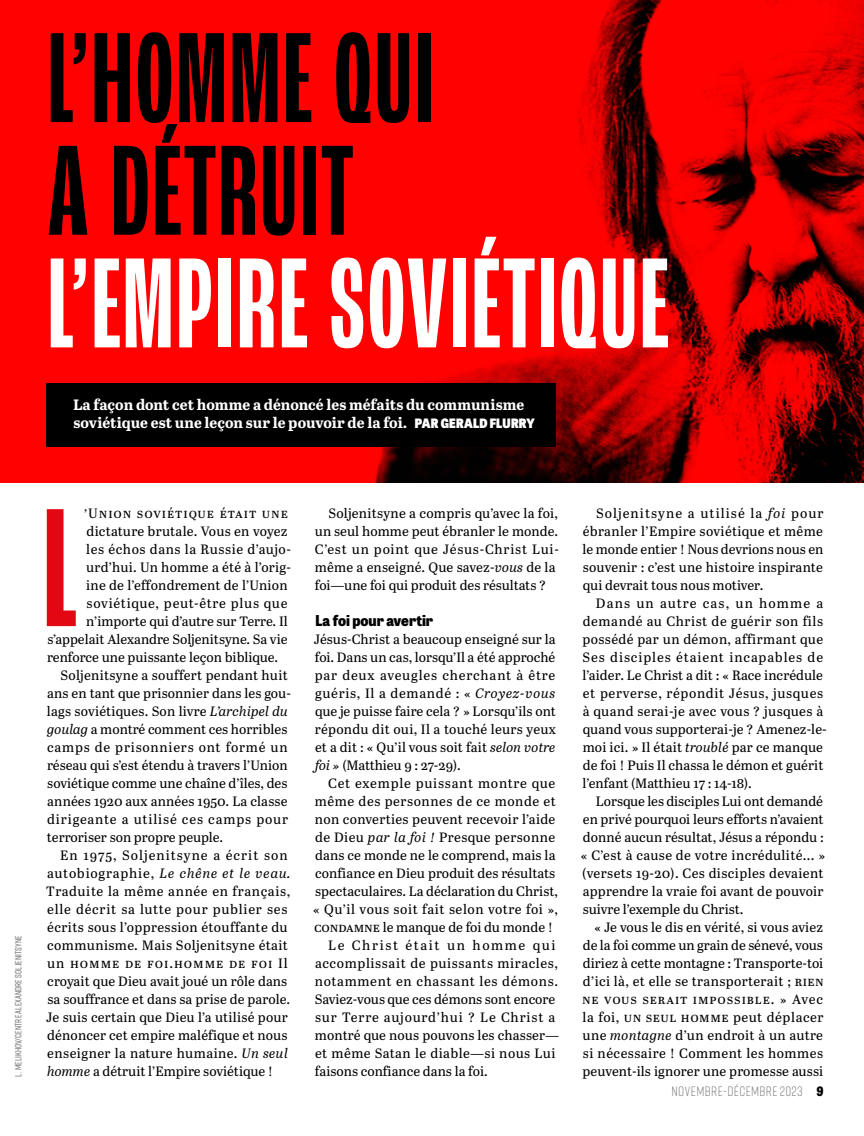
<style>
.page{position:relative;width:864px;height:1136px;background:#fff}
.page>*{position:absolute;margin:0;border:0;box-sizing:border-box;transform-origin:0 0}
.t1{font:500 extra-condensed 177.6px "Roc Grotesk";color:#e30613}
.t2{font:500 extra-condensed 135px/112.6px "Roc Grotesk";letter-spacing:.005em;color:#000}
.t3{font:500 extra-condensed 135px "Roc Grotesk";letter-spacing:.005em;color:#fff}
.t4{font:700 15px/18px "Abril Text";letter-spacing:-.005em;color:#fff}
.t5{font:800 15px "Tablet Gothic Narrow";color:#000}
.t6{font:13.5px/18px "Abril Text";letter-spacing:.02em;color:#000;text-align:justify}
.t7{font:13.5px/18px "Abril Text";letter-spacing:-.005em;color:#000}
.t8{font:13.5px "Abril Text";letter-spacing:.07em;color:#000}
.t9{font:italic 13.5px "Abril Text";letter-spacing:.06em;color:#000}
.t10{font:13.5px "Abril Text";color:#000}
.t11{font:300 13.5px "Rift Soft";letter-spacing:.03em;color:#706f6f}
.t12{font:500 9px "Rift Soft";letter-spacing:.01em;color:#706f6f}
.s1{font-family:"Tablet Gothic Narrow";font-weight:800;font-size:12.9px}
.s2{font-style:italic}
.s3{font-style:normal}
.s4{font-family:"Tablet Gothic Narrow";font-weight:800;font-size:12.9px;color:#000}
</style>
<div class="page">
<img style="left:1px;top:0;width:862px;height:482px">
<div style="left:47px;top:383px;width:508px;height:63px;background:#000"></div>
<h2 class="t2" style="left:47px;top:22px;width:389px">L’HOMME QUI<br>A DÉTRUIT</h2>
<h2 class="t3" style="left:47px;top:227px;width:623px">L’EMPIRE SOVIÉTIQUE</h2>
<p class="t4" style="left:73px;top:395px;width:462px">La façon dont cet homme a dénoncé les méfaits du communisme soviétique est une leçon sur le pouvoir de la foi. <span class="s1">PAR GERALD FLURRY</span></p>
<p class="t12" style="left:12px;top:1076px;width:142px;rotate:-90deg">L. MELIKHOV/CENTRE ALEXANDRE SOLJENITSYNE</p>
<h1 class="t1" style="left:42px;top:468px;width:37px">L</h1>
<p class="t8" style="left:84px;top:503px;width:205px">’Union soviétique était une</p>
<p class="t6" style="left:87px;top:521px;width:202px">dictature brutale. Vous en voyez</p>
<p class="t6" style="left:86px;top:539px;width:206px">les échos dans la Russie d’aujo-</p>
<p class="t6" style="left:86px;top:557px;width:206px">urd’hui. Un homme a été à l’orig-</p>
<p class="t6" style="left:86px;top:575px;width:203px">ine de l’effondrement de l’Union</p>
<p class="t6" style="left:87px;top:593px;width:202px">soviétique, peut-être plus que</p>
<p class="t6" style="left:86px;top:611px;width:203px">n’importe qui d’autre sur Terre. Il</p>
<p class="t7" style="left:47px;top:629px;width:241px">s’appelait Alexandre Soljenitsyne. Sa vie</p>
<p class="t6" style="left:47px;top:647px;width:232px">renforce une puissante leçon biblique.</p>
<p class="t6" style="left:60px;top:665px;width:229px">Soljenitsyne a souffert pendant huit</p>
<p class="t6" style="left:47px;top:683px;width:245px">ans en tant que prisonnier dans les gou-</p>
<p class="t6" style="left:47px;top:701px;width:242px">lags soviétiques. Son livre <span class="s2">L’archipel du</span></p>
<p class="t6" style="left:47px;top:719px;width:241px"><span class="s2">goulag</span> a montré comment ces horribles</p>
<p class="t6" style="left:47px;top:737px;width:242px">camps de prisonniers ont formé un</p>
<p class="t6" style="left:47px;top:755px;width:242px">réseau qui s’est étendu à travers l’Union</p>
<p class="t6" style="left:47px;top:773px;width:241px">soviétique comme une chaîne d’îles, des</p>
<p class="t6" style="left:47px;top:791px;width:241px">années 1920 aux années 1950. La classe</p>
<p class="t6" style="left:47px;top:809px;width:242px">dirigeante a utilisé ces camps pour</p>
<p class="t6" style="left:47px;top:827px;width:178px">terroriser son propre peuple.</p>
<p class="t8" style="left:60px;top:845px;width:229px">En 1975, Soljenitsyne a écrit son</p>
<p class="t9" style="left:47px;top:863px;width:245px"><span class="s3">autobiographie,</span> Le chêne et le veau.</p>
<p class="t6" style="left:46px;top:881px;width:245px">Traduite la même année en français,</p>
<p class="t6" style="left:47px;top:899px;width:241px">elle décrit sa lutte pour publier ses</p>
<p class="t6" style="left:47px;top:917px;width:242px">écrits sous l’oppression étouffante du</p>
<p class="t6" style="left:47px;top:935px;width:242px">communisme. Mais Soljenitsyne était</p>
<p class="t8" style="left:47px;top:953px;width:242px">un homme de foi.homme de foi Il</p>
<p class="t6" style="left:47px;top:971px;width:241px">croyait que Dieu avait joué un rôle dans</p>
<p class="t6" style="left:47px;top:989px;width:244px">sa souffrance et dans sa prise de parole.</p>
<p class="t6" style="left:46px;top:1007px;width:243px">Je suis certain que Dieu l’a utilisé pour</p>
<p class="t6" style="left:47px;top:1025px;width:242px">dénoncer cet empire maléfique et nous</p>
<p class="t6" style="left:47px;top:1043px;width:242px">enseigner la nature humaine. <span class="s2">Un seul</span></p>
<p class="t6" style="left:47px;top:1061px;width:227px"><span class="s2">homme</span> a détruit l’Empire soviétique !</p>
<p class="t6" style="left:314px;top:503px;width:246px;text-align:left;text-indent:14px">Soljenitsyne a compris qu’avec la foi, un seul homme peut ébranler le monde.<br>C’est un point que Jésus-Christ Lui&shy;même a enseigné. Que savez-<span class="s2">vous</span> de la foi—une foi qui produit des résultats ?</p>
<p class="t5" style="left:315px;top:609px;width:120px">La foi pour avertir</p>
<p class="t6" style="left:314px;top:629px;width:243px">Jésus-Christ a beaucoup enseigné sur la foi. Dans un cas, lorsqu’Il a été approché par deux aveugles cherchant à être guéris, Il a demandé : « <span class="s2">Croyez-vous </span>que je puisse faire cela ? » Lorsqu’ils ont répondu dit oui, Il a touché leurs yeux et a dit : « Qu’il vous soit fait <span class="s2">selon votre foi »</span> (Matthieu 9 : 27-29).</p>
<p class="t6" style="left:328px;top:773px;width:228px">Cet exemple puissant montre que</p>
<p class="t6" style="left:315px;top:791px;width:242px">même des personnes de ce monde et</p>
<p class="t6" style="left:315px;top:809px;width:242px">non converties peuvent recevoir l’aide</p>
<p class="t6" style="left:315px;top:827px;width:241px">de Dieu <span class="s2">par la foi !</span> Presque personne</p>
<p class="t6" style="left:315px;top:845px;width:242px">dans ce monde ne le comprend, mais la</p>
<p class="t6" style="left:315px;top:863px;width:241px">confiance en Dieu produit des résultats</p>
<p class="t6" style="left:315px;top:881px;width:244px">spectaculaires. La déclaration du Christ,</p>
<p class="t6" style="left:313px;top:899px;width:246px">« Qu’il vous soit fait selon votre foi »,</p>
<p class="t10" style="left:314px;top:917px;width:240px">condamne le manque de foi du monde !</p>
<p class="t6" style="left:328px;top:935px;width:229px">Le Christ était un homme qui</p>
<p class="t6" style="left:315px;top:953px;width:244px">accomplissait de puissants miracles,</p>
<p class="t6" style="left:315px;top:971px;width:245px">notamment en chassant les démons.</p>
<p class="t6" style="left:315px;top:989px;width:242px">Saviez-vous que ces démons sont encore</p>
<p class="t6" style="left:315px;top:1007px;width:242px">sur Terre aujourd’hui ? Le Christ a</p>
<p class="t6" style="left:315px;top:1025px;width:245px">montré que nous pouvons les chasser—</p>
<p class="t6" style="left:315px;top:1043px;width:242px">et même Satan le diable—si nous Lui</p>
<p class="t6" style="left:315px;top:1061px;width:174px">faisons confiance dans la foi.</p>
<p class="t6" style="left:582px;top:503px;width:242px;text-indent:14px">Soljenitsyne a utilisé la <span class="s2">foi</span> pour ébranler l’Empire soviétique et même le monde entier ! Nous devrions nous en souvenir : c’est une histoire inspirante qui devrait tous nous motiver.</p>
<p class="t6" style="left:582px;top:593px;width:246px;text-align:left;text-indent:13px">Dans un autre cas, un homme a demandé au Christ de guérir son fils possédé par un démon, affirmant que Ses disciples étaient incapables de l’aider. Le Christ a dit : « Race incrédule et perverse, répondit Jésus, jusques à quand serai-je avec vous ? jusques à quand vous supporterai-je ? Amenez-le&shy;moi ici. » Il était <span class="s2">troublé</span> par ce manque de foi ! Puis Il chassa le démon et guérit l’enfant (Matthieu 17 : 14-18).</p>
<p class="t7" style="left:580px;top:791px;width:245px;text-indent:15px">Lorsque les disciples Lui ont demandé en privé pourquoi leurs efforts n’avaient donné aucun résultat, Jésus a répondu : « C’est à cause de votre incrédulité... » (versets 19-20). Ces disciples devaient apprendre la vraie foi avant de pouvoir suivre l’exemple du Christ.</p>
<p class="t6" style="left:582px;top:917px;width:243px;text-indent:12px">« Je vous le dis en vérité, si vous aviez de la foi comme un grain de sénevé, vous diriez à cette montagne : Transporte-toi d’ici là, et elle se transporterait ; rien ne vous serait impossible. » Avec la foi, un seul homme peut déplacer une <span class="s2">montagne</span> d’un endroit à un autre si nécessaire ! Comment les hommes peuvent-ils ignorer une promesse aussi</p>
<p class="t11" style="left:671px;top:1081px;width:153px">NOVEMBRE-DÉCEMBRE 2023 <span class="s4">9</span></p>
</div>
